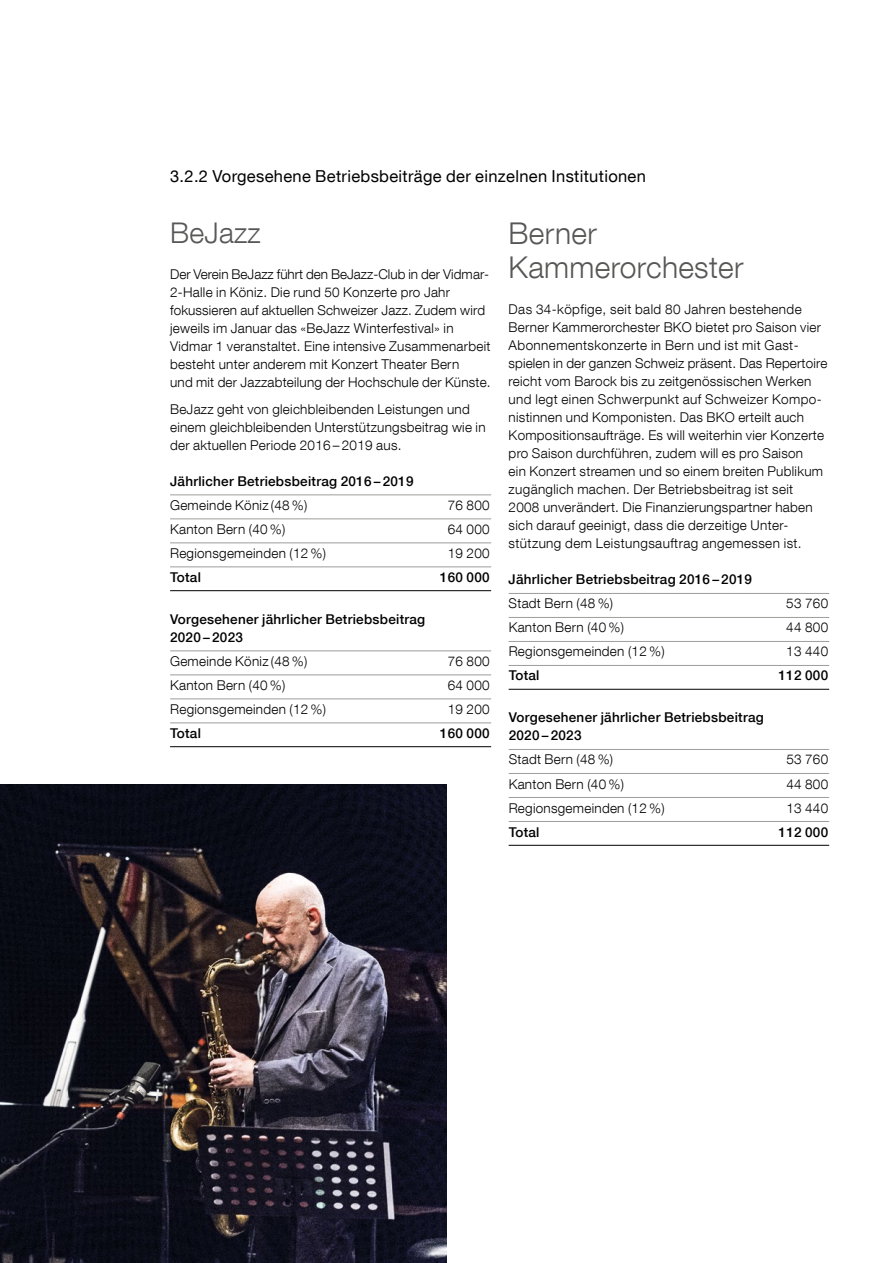
<style>
.page{position:relative;width:893px;height:1263px;background:#fff}
.page>*{position:absolute;margin:0;border:0;box-sizing:border-box;transform-origin:0 0}
.t1{font:300 30px/34.5px "Helvetica Neue LT Com";letter-spacing:.01em;color:#575756}
.t2{font:300 28.5px "Helvetica Neue LT Com";letter-spacing:.01em;color:#575756}
.t3{font:16.5px "Helvetica Neue LT Com";letter-spacing:.02em;color:#000}
.t4{font:300 13.5px/18px "Helvetica Neue LT Com";letter-spacing:.02em;color:#000}
.t5{font:500 13.5px/18px "Helvetica Neue LT Com";letter-spacing:.02em;color:#000}
</style>
<div class="page">
<hr style="left:170px;top:495px;width:321px;height:1px;background:#9d9d9c">
<hr style="left:170px;top:519px;width:321px;height:1px;background:#9d9d9c">
<hr style="left:170px;top:543px;width:321px;height:1px;background:#9d9d9c">
<hr style="left:170px;top:567px;width:321px;height:1px;background:#9d9d9c">
<hr style="left:170px;top:590px;width:321px;height:1px;background:#000">
<hr style="left:170px;top:651px;width:321px;height:1px;background:#9d9d9c">
<hr style="left:170px;top:675px;width:321px;height:1px;background:#9d9d9c">
<hr style="left:170px;top:699px;width:321px;height:1px;background:#9d9d9c">
<hr style="left:170px;top:723px;width:321px;height:1px;background:#9d9d9c">
<hr style="left:170px;top:746px;width:321px;height:1px;background:#000">
<img style="left:0;top:784px;width:446px;height:479px">
<hr style="left:509px;top:593px;width:320px;height:1px;background:#9d9d9c">
<hr style="left:509px;top:617px;width:320px;height:1px;background:#9d9d9c">
<hr style="left:509px;top:641px;width:320px;height:1px;background:#9d9d9c">
<hr style="left:509px;top:665px;width:320px;height:1px;background:#9d9d9c">
<hr style="left:509px;top:689px;width:320px;height:1px;background:#000">
<hr style="left:509px;top:749px;width:320px;height:1px;background:#9d9d9c">
<hr style="left:509px;top:773px;width:320px;height:1px;background:#9d9d9c">
<hr style="left:509px;top:797px;width:320px;height:1px;background:#9d9d9c">
<hr style="left:509px;top:821px;width:320px;height:1px;background:#9d9d9c">
<hr style="left:509px;top:845px;width:320px;height:1px;background:#000">
<p class="t3" style="left:170px;top:166px;width:477px">3.2.2 Vorgesehene Betriebsbeiträge der einzelnen Institutionen</p>
<h1 class="t1" style="left:509px;top:215px;width:236px">Berner<br>Kammerorchester</h1>
<p class="t4" style="left:509px;top:300px;width:320px">Das 34-köpfige, seit bald 80 Jahren bestehende Berner Kammerorchester BKO bietet pro Saison vier Abonnementskonzerte in Bern und ist mit Gast&shy;spielen in der ganzen Schweiz präsent. Das Repertoire reicht vom Barock bis zu zeitgenössischen Werken und legt einen Schwerpunkt auf Schweizer Kompo&shy;nistinnen und Komponisten. Das BKO erteilt auch Kompositionsaufträge. Es will weiterhin vier Konzerte pro Saison durchführen, zudem will es pro Saison<br>ein Konzert streamen und so einem breiten Publikum zugänglich machen. Der Betriebsbeitrag ist seit<br>2008 unverändert. Die Finanzierungspartner haben sich darauf geeinigt, dass die derzeitige Unter&shy;stützung dem Leistungsauftrag angemessen ist.</p>
<p class="t5" style="left:509px;top:570px;width:245px">Jährlicher Betriebsbeitrag 2016 – 2019</p>
<p class="t4" style="left:509px;top:594px;width:106px">Stadt Bern (48 %)</p>
<p class="t4" style="left:786px;top:594px;width:43px">53 760</p>
<p class="t4" style="left:509px;top:618px;width:117px">Kanton Bern (40 %)</p>
<p class="t4" style="left:786px;top:618px;width:43px">44 800</p>
<p class="t4" style="left:509px;top:642px;width:157px">Regionsgemeinden (12 %)</p>
<p class="t4" style="left:786px;top:642px;width:43px">13 440</p>
<p class="t5" style="left:509px;top:666px;width:32px">Total</p>
<p class="t5" style="left:778px;top:666px;width:51px">112 000</p>
<p class="t5" style="left:509px;top:708px;width:257px">Vorgesehener jährlicher Betriebsbeitrag<br>2020 – 2023</p>
<p class="t4" style="left:509px;top:750px;width:106px">Stadt Bern (48 %)</p>
<p class="t4" style="left:786px;top:750px;width:43px">53 760</p>
<p class="t4" style="left:509px;top:774px;width:117px">Kanton Bern (40 %)</p>
<p class="t4" style="left:786px;top:774px;width:43px">44 800</p>
<p class="t4" style="left:509px;top:798px;width:157px">Regionsgemeinden (12 %)</p>
<p class="t4" style="left:786px;top:798px;width:43px">13 440</p>
<p class="t5" style="left:509px;top:822px;width:32px">Total</p>
<p class="t5" style="left:778px;top:822px;width:51px">112 000</p>
<h2 class="t2" style="left:170px;top:215px;width:92px">BeJazz</h2>
<p class="t4" style="left:170px;top:265px;width:322px">Der Verein BeJazz führt den BeJazz-Club in der Vidmar-2-Halle in Köniz. Die rund 50 Konzerte pro Jahr fokussieren auf aktuellen Schweizer Jazz. Zudem wird jeweils im Januar das «BeJazz Winterfestival» in Vidmar 1 veranstaltet. Eine intensive Zusammenarbeit besteht unter anderem mit Konzert Theater Bern<br>und mit der Jazzabteilung der Hochschule der Künste.</p>
<p class="t4" style="left:170px;top:400px;width:317px">BeJazz geht von gleichbleibenden Leistungen und einem gleichbleibenden Unterstützungsbeitrag wie in der aktuellen Periode 2016 – 2019 aus.</p>
<p class="t5" style="left:170px;top:472px;width:245px">Jährlicher Betriebsbeitrag 2016 – 2019</p>
<p class="t4" style="left:170px;top:496px;width:139px">Gemeinde Köniz (48 %)</p>
<p class="t4" style="left:448px;top:496px;width:43px">76 800</p>
<p class="t4" style="left:170px;top:520px;width:117px">Kanton Bern (40 %)</p>
<p class="t4" style="left:448px;top:520px;width:43px">64 000</p>
<p class="t4" style="left:170px;top:544px;width:157px">Regionsgemeinden (12 %)</p>
<p class="t4" style="left:448px;top:544px;width:43px">19 200</p>
<p class="t5" style="left:170px;top:568px;width:32px">Total</p>
<p class="t5" style="left:440px;top:568px;width:51px">160 000</p>
<p class="t5" style="left:170px;top:610px;width:257px">Vorgesehener jährlicher Betriebsbeitrag<br>2020 – 2023</p>
<p class="t4" style="left:170px;top:652px;width:139px">Gemeinde Köniz (48 %)</p>
<p class="t4" style="left:448px;top:652px;width:43px">76 800</p>
<p class="t4" style="left:170px;top:676px;width:117px">Kanton Bern (40 %)</p>
<p class="t4" style="left:448px;top:676px;width:43px">64 000</p>
<p class="t4" style="left:170px;top:700px;width:157px">Regionsgemeinden (12 %)</p>
<p class="t4" style="left:448px;top:700px;width:43px">19 200</p>
<p class="t5" style="left:170px;top:724px;width:32px">Total</p>
<p class="t5" style="left:440px;top:724px;width:51px">160 000</p>
</div>
